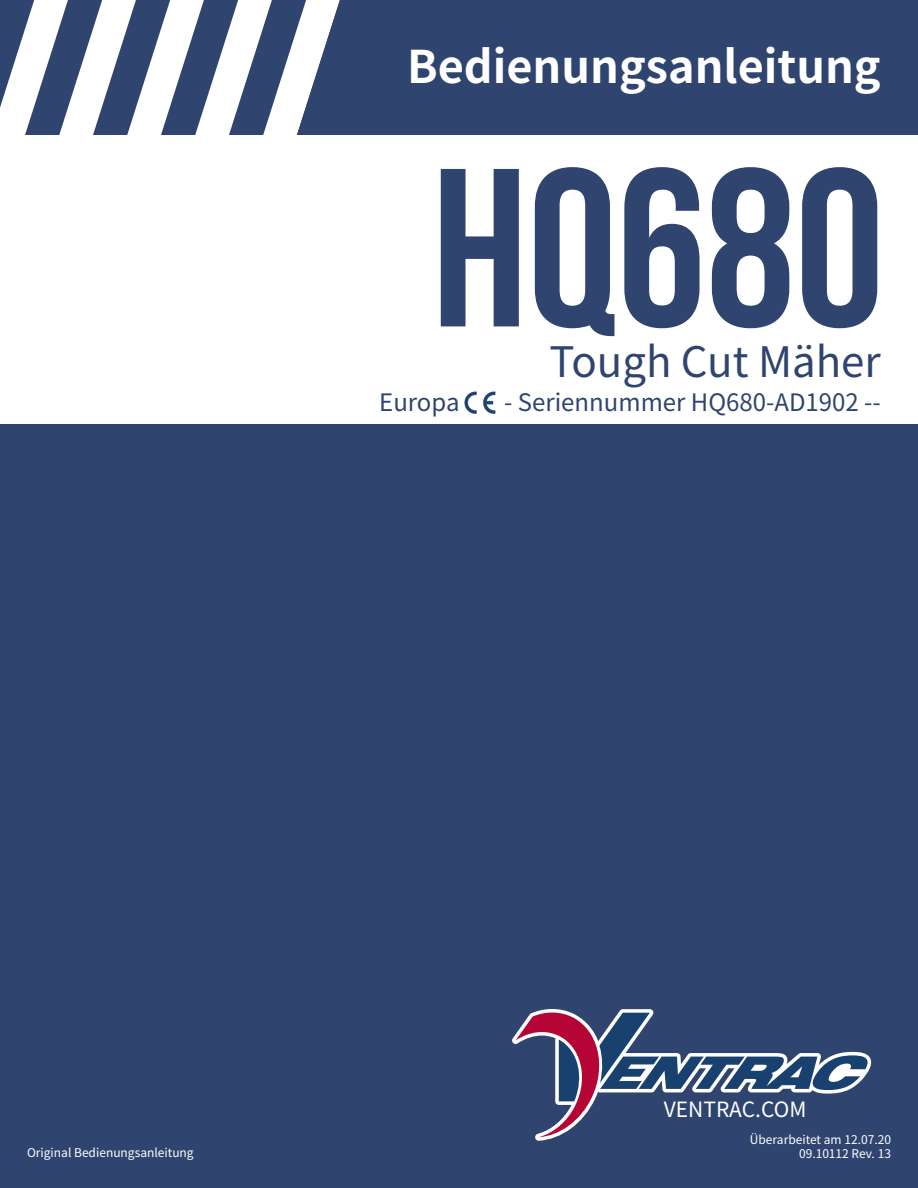
<style>
.page{position:relative;width:918px;height:1188px;background:#fff}
.page>*{position:absolute;margin:0;border:0;box-sizing:border-box;transform-origin:0 0}
.t1{font:700 225px "Bebas Neue";color:#2f446f}
.t2{font:700 45px "Noto Sans CJ Kjp";color:#fff}
.t3{font:42px "Noto Sans CJ Kjp";color:#2f446f}
.t4{font:24px "Noto Sans CJ Kjp";color:#2f446f}
.t5{font:21px "Noto Sans CJ Kjp";color:#fff}
.t6{font:12px "Noto Sans CJ Kjp";color:#fff}
</style>
<div class="page">
<svg style="left:0;top:0;width:321px;height:135px"></svg>
<div style="left:0;top:424px;width:918px;height:764px;background:#2f446f"></div>
<svg style="left:512px;top:1009px;width:141px;height:132px"></svg>
<svg style="left:516px;top:1011px;width:356px;height:126px"></svg>
<div style="left:321px;top:0;width:597px;height:135px;background:#2f446f"></div>
<img style="left:465px;top:392px;width:30px;height:21px">
<h2 class="t2" style="left:407px;top:41px;width:475px">Bedienungsanleitung</h2>
<h1 class="t1" style="left:432px;top:125px;width:454px">HQ680</h1>
<h3 class="t3" style="left:549px;top:338px;width:333px">Tough Cut Mäher</h3>
<h3 class="t4" style="left:379px;top:388px;width:82px">Europa</h3>
<h3 class="t4" style="left:504px;top:388px;width:378px">- Seriennummer HQ680-AD1902 --</h3>
<h3 class="t5" style="left:664px;top:1098px;width:144px">VENTRAC.COM</h3>
<p class="t6" style="left:750px;top:1132px;width:143px">Überarbeitet am 12.07.20</p>
<p class="t6" style="left:27px;top:1146px;width:168px">Original Bedienungsanleitung</p>
<p class="t6" style="left:799px;top:1147px;width:93px">09.10112 Rev. 13</p>
</div>
